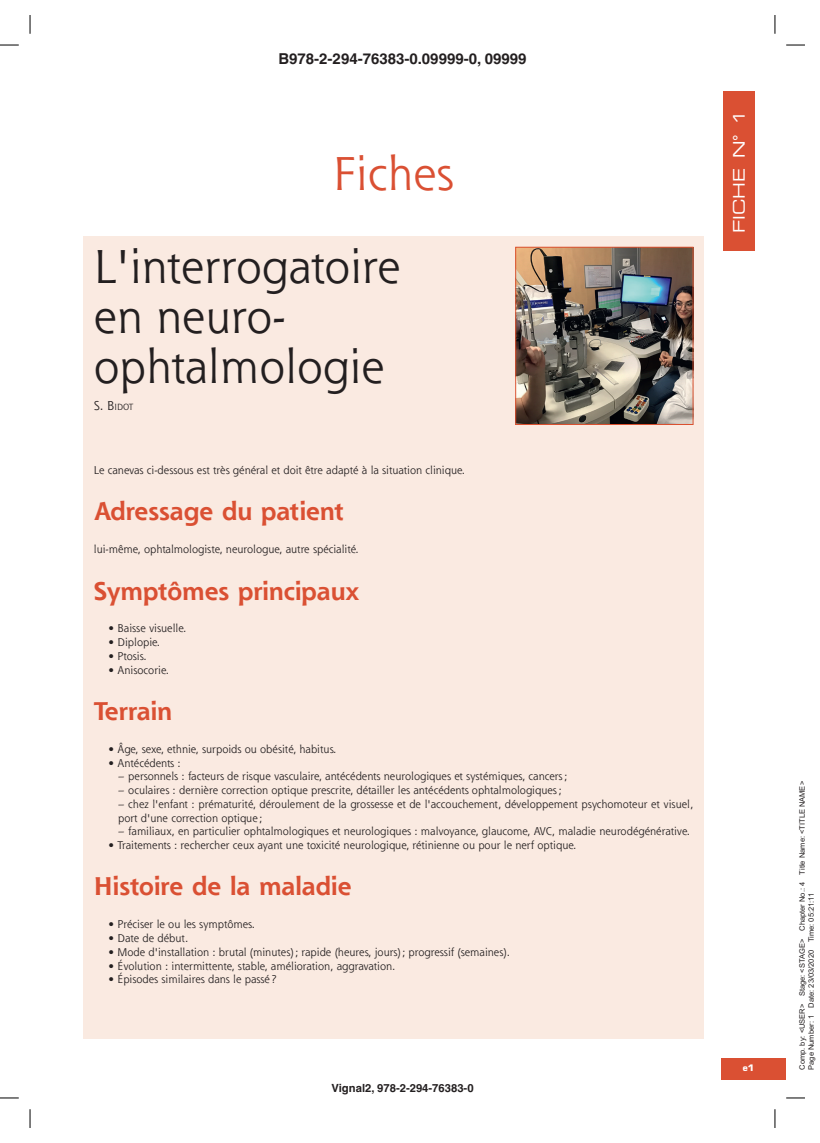
<style>
.page{position:relative;width:820px;height:1143px;background:#fff}
.page>*{position:absolute;margin:0;border:0;box-sizing:border-box;transform-origin:0 0}
.TE_title__TE_type_E{font:46.25px/50px "Shannon Std";color:#231f20}
.Chap_title{font:46.25px "Shannon Std";color:#da5033}
.TE_1_hd__TE_type_E{font:700 25px "Shannon Std";color:#da5033}
.TE_num__TE_type_E{font:16.12px "Eurostile LT Std Ex 2";color:#fff}
.t1{font:700 15px "S Pi Helvetica";color:#231f20}
.t2{font:700 11.25px "S Pi Helvetica";color:#231f20}
.TE_bull_list_ind__TE{font:10.88px/13.8px "Shannon Std";color:#231f20}
.TE_bull_list_flush{font:10.88px "Shannon Std";color:#231f20}
.TE_text__TE_type_E{font:10.88px "Shannon Std";color:#231f20}
.TE_au__TE_type_E{font:8.75px "Shannon Std";color:#231f20}
.t3{font:700 8.75px "Eurostile LT Std";color:#fff}
.t4{font:7.5px/8.8px "S Pi Arial";color:#231f20}
.s1{font-size:12.5px}
</style>
<div class="page">
<div style="left:722px;top:91px;width:32px;height:160px;background:#da5033"></div>
<div style="left:721px;top:1058px;width:64px;height:21px;background:#da5033"></div>
<div style="left:83px;top:236px;width:620px;height:802px;background:#faeae1"></div>
<img style="left:517px;top:249px;width:174px;height:174px">
<div style="left:515px;top:247px;width:178px;height:178px;border:1px solid #da502f"></div>
<svg style="left:0;top:44px;width:19px;height:2px"></svg>
<svg style="left:786px;top:44px;width:18px;height:2px"></svg>
<svg style="left:0;top:1097px;width:19px;height:1px"></svg>
<svg style="left:786px;top:1097px;width:18px;height:1px"></svg>
<svg style="left:29px;top:15px;width:2px;height:19px"></svg>
<svg style="left:29px;top:1109px;width:2px;height:18px"></svg>
<svg style="left:774px;top:15px;width:1px;height:19px"></svg>
<svg style="left:774px;top:1109px;width:1px;height:18px"></svg>
<h3 class="t1" style="left:278px;top:49px;width:249px">B978-2-294-76383-0.09999-0, 09999</h3>
<p class="Chap_title" style="left:333px;top:144px;width:121px">Fiches</p>
<p class="TE_title__TE_type_E" style="left:94px;top:240px;width:308px">L'interrogatoire en neuro&shy;ophtalmologie</p>
<p class="TE_au__TE_type_E" style="left:94px;top:401px;width:41px"><span class="s1">S. B</span>idot</p>
<p class="TE_text__TE_type_E" style="left:94px;top:463px;width:372px">Le canevas ci-dessous est très général et doit être adapté à la situation clinique.</p>
<p class="TE_1_hd__TE_type_E" style="left:94px;top:496px;width:252px">Adressage du patient</p>
<p class="TE_text__TE_type_E" style="left:94px;top:542px;width:266px">lui-même, ophtalmologiste, neurologue, autre spécialité.</p>
<p class="TE_1_hd__TE_type_E" style="left:94px;top:575px;width:267px">Symptômes principaux</p>
<p class="TE_bull_list_flush" style="left:108px;top:621px;width:80px">• Baisse visuelle.</p>
<p class="TE_bull_list_flush" style="left:108px;top:635px;width:54px">• Diplopie.</p>
<p class="TE_bull_list_flush" style="left:108px;top:649px;width:40px">• Ptosis.</p>
<p class="TE_bull_list_flush" style="left:108px;top:663px;width:62px">• Anisocorie.</p>
<p class="TE_1_hd__TE_type_E" style="left:94px;top:695px;width:80px">Terrain</p>
<p class="TE_bull_list_flush" style="left:108px;top:742px;width:230px">• Âge, sexe, ethnie, surpoids ou obésité, habitus.</p>
<p class="TE_bull_list_flush" style="left:108px;top:755px;width:74px">• Antécédents :</p>
<p class="TE_bull_list_ind__TE" style="left:118px;top:769px;width:450px">– personnels : facteurs de risque vasculaire, antécédents neurologiques et systémiques, cancers;</p>
<p class="TE_bull_list_ind__TE" style="left:118px;top:783px;width:445px">– oculaires : dernière correction optique prescrite, détailler les antécédents ophtalmologiques;</p>
<p class="TE_bull_list_ind__TE" style="left:118px;top:796px;width:576px">– chez l'enfant : prématurité, déroulement de la grossesse et de l'accouchement, développement psychomoteur et visuel, port d'une correction optique ;</p>
<p class="TE_bull_list_ind__TE" style="left:118px;top:824px;width:573px">– familiaux, en particulier ophtalmologiques et neurologiques : malvoyance, glaucome, AVC, maladie neurodégénérative.</p>
<p class="TE_bull_list_flush" style="left:108px;top:838px;width:469px">• Traitements : rechercher ceux ayant une toxicité neurologique, rétinienne ou pour le nerf optique.</p>
<p class="TE_1_hd__TE_type_E" style="left:94px;top:871px;width:259px">Histoire de la maladie</p>
<p class="TE_bull_list_flush" style="left:108px;top:917px;width:148px">• Préciser le ou les symptômes.</p>
<p class="TE_bull_list_flush" style="left:108px;top:931px;width:82px">• Date de début.</p>
<p class="TE_bull_list_flush" style="left:108px;top:945px;width:403px">• Mode d'installation : brutal (minutes); rapide (heures, jours); progressif (semaines).</p>
<p class="TE_bull_list_flush" style="left:108px;top:958px;width:289px">• Évolution : intermittente, stable, amélioration, aggravation.</p>
<p class="TE_bull_list_flush" style="left:108px;top:972px;width:170px">• Épisodes similaires dans le passé ?</p>
<p class="t2" style="left:331px;top:1081px;width:144px">Vignal2, 978-2-294-76383-0</p>
<p class="TE_num__TE_type_E" style="left:727px;top:233px;width:125px;rotate:-90deg">FICHE N° 1</p>
<p class="t3" style="left:742px;top:1062px;width:13px">e1</p>
<p class="t4" style="left:797px;top:1069px;width:290px;rotate:-90deg">Comp. by: &lt;USER&gt; Stage: &lt;STAGE&gt; Chapter No.: 4 Title Name: &lt;TITLE NAME&gt;<br>Page Number: 1 Date: 23/03/2020 Time: 05:21:11</p>
</div>
